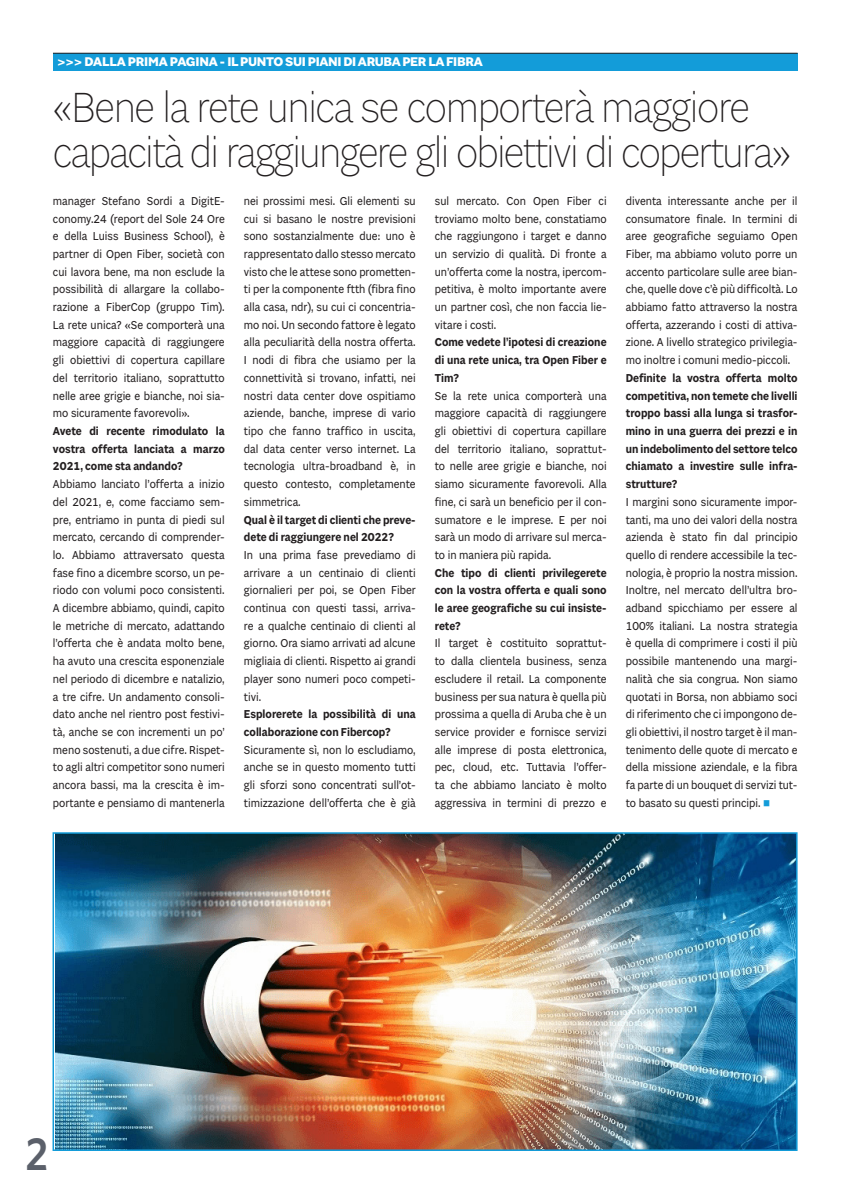
<style>
.page{position:relative;width:851px;height:1191px;background:#fff}
.page>*{position:absolute;margin:0;border:0;box-sizing:border-box;transform-origin:0 0}
.t1{font:600 46.5px "Whitney";color:#5b606a;scale:.9 1}
.TITOLO_RICHIAMO{font:300 45px "Sole 24 Sans Number";letter-spacing:-.045em;color:#231f20;scale:.9 1}
.t2{font:700 13.5px "Sole 24 Sans Number";letter-spacing:-.025em;color:#fff}
.t3{font:12.3px/17.7px "Sole 24 Sans Number";color:#231f20;text-align:justify;scale:.9 1}
.TESTO_BOLD{font:600 12.3px/17.7px "Sole 24 Sans Number";color:#231f20;text-align:justify;scale:.9 1}
.s1{color:#139cd9}
</style>
<div class="page">
<div style="left:53px;top:53px;width:744px;height:17px;background:#139cd9"></div>
<hr style="left:53px;top:53px;width:744px;height:1px;background:#231f20">
<img style="left:55px;top:835px;width:739px;height:313px">
<div style="left:52px;top:832px;width:745px;height:319px;border:2px solid #139cd9"></div>
<p class="t2" style="left:57px;top:54px;width:427px">&gt;&gt;&gt; DALLA PRIMA PAGINA - IL PUNTO SUI PIANI DI ARUBA PER LA FIBRA</p>
<p class="TITOLO_RICHIAMO" style="left:53px;top:83px;width:776px">«Bene la rete unica se comporterà maggiore</p>
<p class="TITOLO_RICHIAMO" style="left:53px;top:128px;width:821px">capacità di raggiungere gli obiettivi di copertura»</p>
<p class="t3" style="left:53px;top:192px;width:192px">manager Stefano Sordi a DigitE&shy;conomy.24 (report del Sole 24 Ore e della Luiss Business School), è partner di Open Fiber, società con cui lavora bene, ma non esclude la possibilità di allargare la collabo&shy;razione a FiberCop (gruppo Tim).<br>La rete unica? «Se comporterà una maggiore capacità di raggiungere gli obiettivi di copertura capillare del territorio italiano, soprattutto nelle aree grigie e bianche, noi sia&shy;mo sicuramente favorevoli».</p>
<p class="TESTO_BOLD" style="left:53px;top:422px;width:192px">Avete di recente rimodulato la vostra offerta lanciata a marzo 2021, come sta andando?</p>
<p class="t3" style="left:53px;top:475px;width:192px">Abbiamo lanciato l’offerta a inizio del 2021, e, come facciamo sem&shy;pre, entriamo in punta di piedi sul mercato, cercando di comprender&shy;lo. Abbiamo attraversato questa fase fino a dicembre scorso, un pe&shy;riodo con volumi poco consistenti.<br>A dicembre abbiamo, quindi, capito le metriche di mercato, adattando l’offerta che è andata molto bene, ha avuto una crescita esponenziale nel periodo di dicembre e natalizio, a tre cifre. Un andamento consoli&shy;dato anche nel rientro post festivi&shy;tà, anche se con incrementi un po’ meno sostenuti, a due cifre. Rispet&shy;to agli altri competitor sono numeri ancora bassi, ma la crescita è im&shy;portante e pensiamo di mantenerla</p>
<p class="t3" style="left:244px;top:192px;width:192px">nei prossimi mesi. Gli elementi su cui si basano le nostre previsioni sono sostanzialmente due: uno è rappresentato dallo stesso mercato visto che le attese sono prometten&shy;ti per la componente ftth (fibra fino alla casa, ndr), su cui ci concentria&shy;mo noi. Un secondo fattore è legato alla peculiarità della nostra offerta.<br>I nodi di fibra che usiamo per la connettività si trovano, infatti, nei nostri data center dove ospitiamo aziende, banche, imprese di vario tipo che fanno traffico in uscita, dal data center verso internet. La tecnologia ultra-broadband è, in questo contesto, completamente simmetrica.</p>
<p class="TESTO_BOLD" style="left:244px;top:511px;width:192px">Qual è il target di clienti che preve&shy;dete di raggiungere nel 2022?</p>
<p class="t3" style="left:244px;top:546px;width:193px">In una prima fase prevediamo di arrivare a un centinaio di clienti giornalieri per poi, se Open Fiber continua con questi tassi, arriva&shy;re a qualche centinaio di clienti al giorno. Ora siamo arrivati ad alcune migliaia di clienti. Rispetto ai grandi player sono numeri poco competi&shy;tivi.</p>
<p class="TESTO_BOLD" style="left:244px;top:706px;width:192px">Esplorerete la possibilità di una collaborazione con Fibercop?</p>
<p class="t3" style="left:244px;top:741px;width:192px">Sicuramente sì, non lo escludiamo, anche se in questo momento tutti gli sforzi sono concentrati sull’ot&shy;timizzazione dell’offerta che è già</p>
<p class="t3" style="left:435px;top:192px;width:192px">sul mercato. Con Open Fiber ci troviamo molto bene, constatiamo che raggiungono i target e danno un servizio di qualità. Di fronte a un’offerta come la nostra, ipercom&shy;petitiva, è molto importante avere un partner così, che non faccia lie&shy;vitare i costi.</p>
<p class="TESTO_BOLD" style="left:435px;top:334px;width:192px">Come vedete l’ipotesi di creazione di una rete unica, tra Open Fiber e Tim?</p>
<p class="t3" style="left:435px;top:387px;width:192px">Se la rete unica comporterà una maggiore capacità di raggiungere gli obiettivi di copertura capillare del territorio italiano, soprattut&shy;to nelle aree grigie e bianche, noi siamo sicuramente favorevoli. Alla fine, ci sarà un beneficio per il con&shy;sumatore e le imprese. E per noi sarà un modo di arrivare sul merca&shy;to in maniera più rapida.</p>
<p class="TESTO_BOLD" style="left:435px;top:564px;width:192px">Che tipo di clienti privilegerete con la vostra offerta e quali sono le aree geografiche su cui insiste&shy;rete?</p>
<p class="t3" style="left:435px;top:635px;width:192px">Il target è costituito soprattut&shy;to dalla clientela business, senza escludere il retail. La componente business per sua natura è quella più prossima a quella di Aruba che è un service provider e fornisce servizi alle imprese di posta elettronica, pec, cloud, etc. Tuttavia l’offer&shy;ta che abbiamo lanciato è molto aggressiva in termini di prezzo e</p>
<p class="t3" style="left:625px;top:192px;width:192px">diventa interessante anche per il consumatore finale. In termini di aree geografiche seguiamo Open Fiber, ma abbiamo voluto porre un accento particolare sulle aree bian&shy;che, quelle dove c’è più difficoltà. Lo abbiamo fatto attraverso la nostra offerta, azzerando i costi di attiva&shy;zione. A livello strategico privilegia&shy;mo inoltre i comuni medio-piccoli.</p>
<p class="TESTO_BOLD" style="left:625px;top:369px;width:192px">Definite la vostra offerta molto competitiva, non temete che livelli troppo bassi alla lunga si trasfor&shy;mino in una guerra dei prezzi e in un indebolimento del settore telco chiamato a investire sulle infra&shy;strutture?</p>
<p class="t3" style="left:625px;top:493px;width:192px">I margini sono sicuramente impor&shy;tanti, ma uno dei valori della nostra azienda è stato fin dal principio quello di rendere accessibile la tec&shy;nologia, è proprio la nostra mission.<br>Inoltre, nel mercato dell’ultra bro&shy;adband spicchiamo per essere al 100% italiani. La nostra strategia è quella di comprimere i costi il più possibile mantenendo una margi&shy;nalità che sia congrua. Non siamo quotati in Borsa, non abbiamo soci di riferimento che ci impongono de&shy;gli obiettivi, il nostro target è il man&shy;tenimento delle quote di mercato e della missione aziendale, e la fibra fa parte di un bouquet di servizi tut&shy;to basato su questi principi. <span class="s1">■</span></p>
<h1 class="t1" style="left:26px;top:1123px;width:27px">2</h1>
</div>
